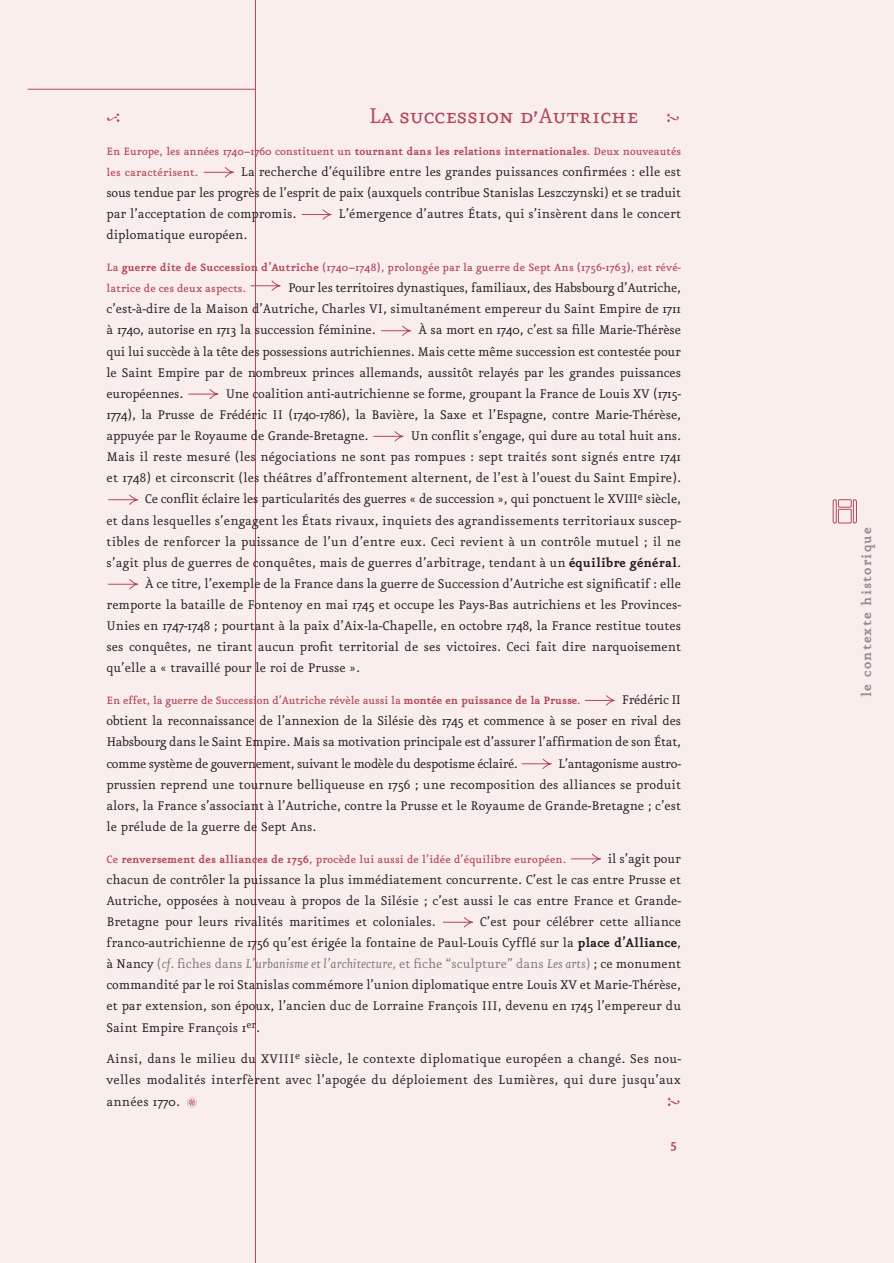
<style>
.page{position:relative;width:894px;height:1263px;background:#fff}
.page>*{position:absolute;margin:0;border:0;box-sizing:border-box;transform-origin:0 0}
.t1{font:25.5px "Eureka Small Caps";letter-spacing:-.02em;color:#b24858}
.t2{font:700 15.75px "Eureka";letter-spacing:.075em;color:#928d8f}
.t3{font:15px/21.1px "Eureka";color:#231f20;text-align:justify}
.t4{font:15px "Eureka Italic Osf";color:#7f7a7c}
.t5{font:700 15px "Eureka";color:#b24858}
.t6{font:500 12.75px/21.1px "Eureka";letter-spacing:.01em;color:#b24858}
.s1{font-weight:700}
.s2{font-family:"Eureka";color:#231f20}
.s3{font-family:"Eureka"}
</style>
<div class="page">
<div style="left:0;top:0;width:893px;height:1263px;background:#faeeed"></div>
<svg style="left:667px;top:1098px;width:12px;height:8px"></svg>
<svg style="left:107px;top:114px;width:13px;height:8px"></svg>
<svg style="left:667px;top:114px;width:11px;height:8px"></svg>
<h1 class="t1" style="left:368px;top:100px;width:271px">La succession d’Autriche</h1>
<p class="t6" style="left:106px;top:142px;width:576px">En Europe, les années 1740–1760 constituent un <span class="s1">tournant dans les relations internationales</span>. Deux nouveautés les caractérisent.</p>
<p class="t3" style="left:106px;top:163px;width:576px;text-indent:134px">La recherche d’équilibre entre les grandes puissances confirmées : elle est sous tendue par les progrès de l’esprit de paix (auxquels contribue Stanislas Leszczynski) et se traduit par l’acceptation de compromis.</p>
<p class="t3" style="left:338px;top:205px;width:344px">L’émergence d’autres États, qui s’insèrent dans le concert</p>
<p class="t3" style="left:106px;top:226px;width:142px">diplomatique européen.</p>
<p class="t6" style="left:106px;top:258px;width:576px">La <span class="s1">guerre dite de Succession d’Autriche</span> (1740–1748), prolongée par la guerre de Sept Ans (1756-1763), est révé&shy;latrice de ces deux aspects.</p>
<p class="t3" style="left:106px;top:279px;width:576px;text-indent:182px">Pour les territoires dynastiques, familiaux, des Habsbourg d’Autriche, c’est-à-dire de la Maison d’Autriche, Charles VI, simultanément empereur du Saint Empire de 1711 à 1740, autorise en 1713 la succession féminine.</p>
<p class="t3" style="left:106px;top:321px;width:576px;text-indent:312px">À sa mort en 1740, c’est sa fille Marie-Thérèse qui lui succède à la tête des possessions autrichiennes. Mais cette même succession est contestée pour le Saint Empire par de nombreux princes allemands, aussitôt relayés par les grandes puissances européennes.</p>
<p class="t3" style="left:106px;top:385px;width:576px;text-indent:119px">Une coalition anti-autrichienne se forme, groupant la France de Louis XV (1715- 1774), la Prusse de Frédéric II (1740-1786), la Bavière, la Saxe et l’Espagne, contre Marie-Thérèse, appuyée par le Royaume de Grande-Bretagne.</p>
<p class="t3" style="left:410px;top:427px;width:271px">Un conflit s’engage, qui dure au total huit ans.</p>
<p class="t3" style="left:106px;top:448px;width:575px">Mais il reste mesuré (les négociations ne sont pas rompues : sept traités sont signés entre 1741</p>
<p class="t3" style="left:106px;top:469px;width:576px">et 1748) et circonscrit (les théâtres d’affrontement alternent, de l’est à l’ouest du Saint Empire).</p>
<p class="t3" style="left:145px;top:490px;width:537px">Ce conflit éclaire les particularités des guerres « de succession », qui ponctuent le XVIII<sup>e</sup> siècle,</p>
<p class="t3" style="left:106px;top:512px;width:576px">et dans lesquelles s’engagent les États rivaux, inquiets des agrandissements territoriaux suscep-</p>
<p class="t3" style="left:106px;top:533px;width:576px">tibles de renforcer la puissance de l’un d’entre eux. Ceci revient à un contrôle mutuel ; il ne</p>
<p class="t3" style="left:106px;top:554px;width:576px">s’agit plus de guerres de conquêtes, mais de guerres d’arbitrage, tendant à un <span class="s1">équilibre général</span>.</p>
<p class="t3" style="left:145px;top:575px;width:537px">À ce titre, l’exemple de la France dans la guerre de Succession d’Autriche est significatif : elle</p>
<p class="t3" style="left:106px;top:596px;width:576px">remporte la bataille de Fontenoy en mai 1745 et occupe les Pays-Bas autrichiens et les Provinces-</p>
<p class="t3" style="left:106px;top:617px;width:576px">Unies en 1747-1748 ; pourtant à la paix d’Aix-la-Chapelle, en octobre 1748, la France restitue toutes</p>
<p class="t3" style="left:106px;top:638px;width:576px">ses conquêtes, ne tirant aucun profit territorial de ses victoires. Ceci fait dire narquoisement</p>
<p class="t3" style="left:106px;top:659px;width:255px">qu’elle a « travaillé pour le roi de Prusse ».</p>
<p class="t6" style="left:106px;top:691px;width:475px">En effet, la guerre de Succession d’Autriche révèle aussi la <span class="s1">montée en puissance de la Prusse</span>.</p>
<p class="t3" style="left:106px;top:691px;width:576px;text-indent:515px">Frédéric II obtient la reconnaissance de l’annexion de la Silésie dès 1745 et commence à se poser en rival des Habsbourg dans le Saint Empire. Mais sa motivation principale est d’assurer l’affirmation de son État, comme système de gouvernement, suivant le modèle du despotisme éclairé.</p>
<p class="t3" style="left:106px;top:754px;width:576px;text-indent:451px">L’antagonisme austro&shy;prussien reprend une tournure belliqueuse en 1756 ; une recomposition des alliances se produit alors, la France s’associant à l’Autriche, contre la Prusse et le Royaume de Grande-Bretagne ; c’est le prélude de la guerre de Sept Ans.</p>
<p class="t6" style="left:106px;top:850px;width:461px">Ce <span class="s1">renversement des alliances de 1756</span>, procède lui aussi de l’idée d’équilibre européen.</p>
<p class="t3" style="left:106px;top:849px;width:576px;text-indent:501px">il s’agit pour chacun de contrôler la puissance la plus immédiatement concurrente. C’est le cas entre Prusse et Autriche, opposées à nouveau à propos de la Silésie ; c’est aussi le cas entre France et Grande-Bretagne pour leurs rivalités maritimes et coloniales.</p>
<p class="t3" style="left:106px;top:913px;width:576px;text-align:right">C’est pour célébrer cette alliance<br>franco-autrichienne de 1756 qu’est érigée la fontaine de Paul-Louis Cyfflé sur la <span class="s1">place d’Alliance</span>,</p>
<p class="t4" style="left:106px;top:959px;width:576px"><span class="s2">à Nancy</span> <span class="s3">(</span>cf. <span class="s3">fiches dans</span> L’urbanisme et l’architecture, <span class="s3">et fiche “sculpture” dans</span> Les arts<span class="s3">)</span> <span class="s2">; ce monument</span></p>
<p class="t3" style="left:106px;top:976px;width:576px">commandité par le roi Stanislas commémore l’union diplomatique entre Louis XV et Marie-Thérèse, et par extension, son époux, l’ancien duc de Lorraine François III, devenu en 1745 l’empereur du Saint Empire François 1<sup>er</sup>.</p>
<p class="t3" style="left:106px;top:1050px;width:576px">Ainsi, dans le milieu du XVIII<sup>e</sup> siècle, le contexte diplomatique européen a changé. Ses nou&shy;velles modalités interfèrent avec l’apogée du déploiement des Lumières, qui dure jusqu’aux années 1770.</p>
<p class="t5" style="left:670px;top:1139px;width:8px">5</p>
<p class="t2" style="left:861px;top:697px;width:171px;rotate:-90deg">le contexte historique</p>
</div>
